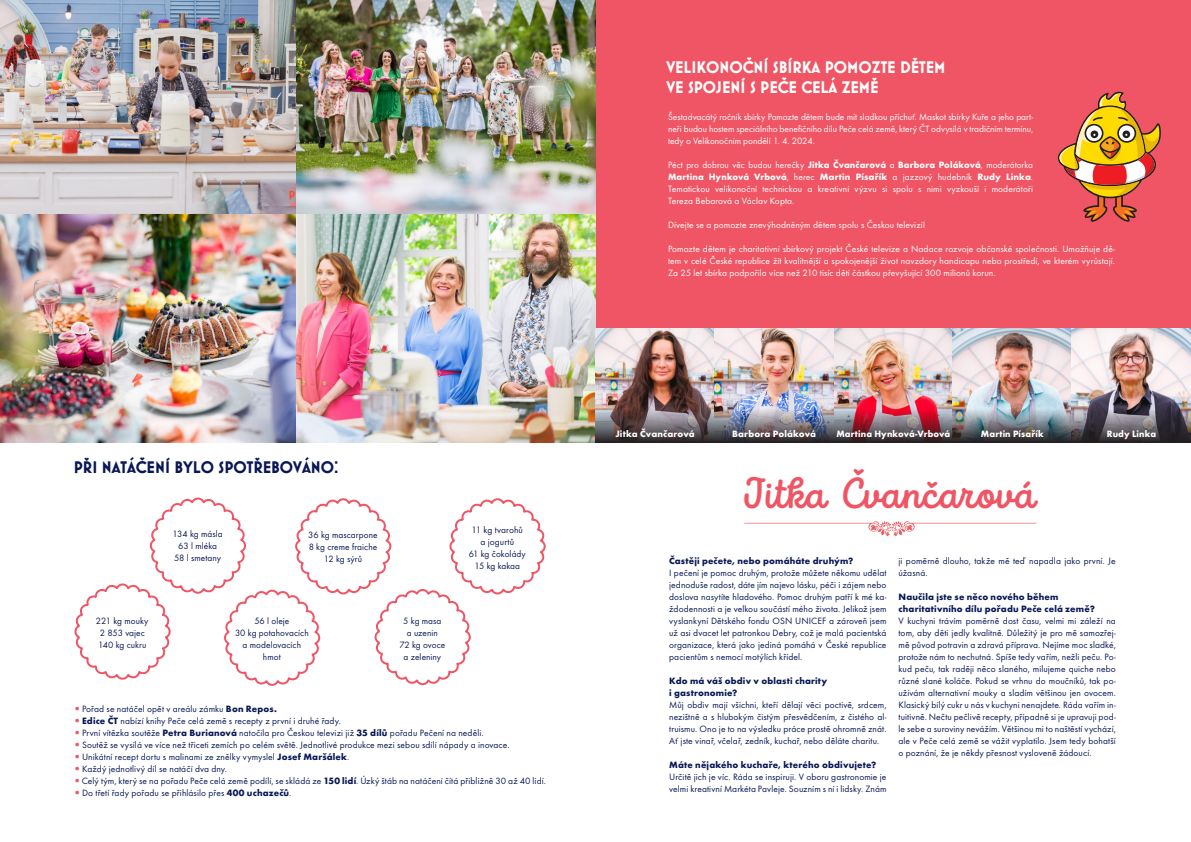
<style>
.page{position:relative;width:1191px;height:842px;background:#fff}
.page>*{position:absolute;margin:0;border:0;box-sizing:border-box;transform-origin:0 0}
.FOTO_POPISEK{font:600 43px "Intro Script";color:#ef5564}
.FOTO_POPISEK-2{font:700 17px/20.4px "Mostra One CZ";color:#fff}
.FOTO_POPISEK-3{font:700 17px "Mostra One CZ";color:#091855}
.text{font:9.5px/12px "Futura TOT";letter-spacing:.01em;color:#091855;text-align:center}
.text-2{font:9.5px/12px "Futura TOT";letter-spacing:.005em;color:#fff;text-align:justify}
.otazka{font:700 9.5px/12px "Futura TOT";letter-spacing:.015em;color:#091855}
.otazka-2{font:700 9.5px "Futura TOT";letter-spacing:.015em;color:#fff}
.text-3{font:9.5px "Futura TOT";letter-spacing:-.01em;color:#091855}
.s1{font-family:"TV Sans Print";font-size:13.5px;color:#ef5564}
.s2{font-weight:700}
</style>
<div class="page">
<div style="left:595px;top:0;width:596px;height:328px;background:#ef5564"></div>
<svg style="left:744px;top:521px;width:292px;height:15px"></svg>
<img style="left:0;top:0;width:296px;height:442px">
<img style="left:296px;top:0;width:299px;height:442px">
<img style="left:595px;top:328px;width:596px;height:80px">
<svg style="left:74px;top:497px;width:472px;height:189px"></svg>
<svg style="left:1057px;top:92px;width:104px;height:130px"></svg>
<img style="left:595px;top:408px;width:596px;height:34px">
<p class="FOTO_POPISEK-3" style="left:74px;top:459px;width:266px">PŘI NATÁČENÍ BYLO SPOTŘEBOVÁNO:</p>
<p class="text" style="left:96px;top:615px;width:54px">221 kg mouky</p>
<p class="text" style="left:100px;top:627px;width:47px">2 853 vajec</p>
<p class="text" style="left:98px;top:639px;width:50px">140 kg cukru</p>
<p class="text" style="left:173px;top:528px;width:52px">134 kg másla</p>
<p class="text" style="left:178px;top:540px;width:40px">63 l mléka</p>
<p class="text" style="left:174px;top:552px;width:48px">58 l smetany</p>
<p class="text" style="left:308px;top:529px;width:71px">36 kg mascarpone</p>
<p class="text" style="left:309px;top:541px;width:70px">8 kg creme fraiche</p>
<p class="text" style="left:324px;top:553px;width:40px">12 kg sýrů</p>
<p class="text" style="left:254px;top:615px;width:37px">56 l oleje</p>
<p class="text" style="left:235px;top:627px;width:75px">30 kg potahovacích</p>
<p class="text" style="left:243px;top:639px;width:60px">a modelovacích hmot</p>
<p class="text" style="left:403px;top:615px;width:40px">5 kg masa a uzenin</p>
<p class="text" style="left:399px;top:639px;width:48px">72 kg ovoce a zeleniny</p>
<p class="text" style="left:471px;top:524px;width:53px">11 kg tvarohů a jogurtů</p>
<p class="text" style="left:469px;top:548px;width:59px">61 kg čokolády</p>
<p class="text-3" style="left:474px;top:560px;width:47px">15 kg kakaa</p>
<p class="text" style="left:75px;top:703px;width:204px"><span class="s1">•</span> Pořad se natáčel opět v areálu zámku <span class="s2">Bon Repos.</span></p>
<p class="text" style="left:75px;top:715px;width:268px"><span class="s1">•</span> <span class="s2">Edice ČT</span> nabízí knihy Peče celá země s recepty z první i druhé řady.</p>
<p class="text" style="left:75px;top:727px;width:410px"><span class="s1">•</span> První vítězka soutěže <span class="s2">Petra Burianová</span> natočila pro Českou televizi již <span class="s2">35 dílů</span> pořadu Pečení na neděli.</p>
<p class="text" style="left:75px;top:739px;width:436px"><span class="s1">•</span> Soutěž se vysílá ve více než třiceti zemích po celém světě. Jednotlivé produkce mezi sebou sdílí nápady a inovace.</p>
<p class="text" style="left:75px;top:751px;width:276px"><span class="s1">•</span> Unikátní recept dortu s malinami ze znělky vymyslel <span class="s2">Josef Maršálek</span>.</p>
<p class="text" style="left:75px;top:763px;width:154px"><span class="s1">•</span> Každý jednotlivý díl se natáčí dva dny.</p>
<p class="text" style="left:75px;top:775px;width:473px"><span class="s1">•</span> Celý tým, který se na pořadu Peče celá země podílí, se skládá ze <span class="s2">150 lidí</span>. Úzký štáb na natáčení čítá přibližně 30 až 40 lidí.</p>
<p class="text" style="left:75px;top:787px;width:218px"><span class="s1">•</span> Do třetí řady pořadu se přihlásilo přes <span class="s2">400 uchazečů</span>.</p>
<p class="FOTO_POPISEK-2" style="left:666px;top:57px;width:281px">VELIKONOČNÍ SBÍRKA POMOZTE DĚTEM<br>VE SPOJENÍ S PEČE CELÁ ZEMĚ</p>
<p class="text-2" style="left:668px;top:111px;width:366px">Šestadvacátý ročník sbírky Pomozte dětem bude mít sladkou příchuť. Maskot sbírky Kuře a jeho part&shy;neři budou hostem speciálního benefičního dílu Peče celá země, který ČT odvysílá v tradičním termínu, tedy o Velikonočním pondělí 1. 4. 2024.</p>
<p class="text-2" style="left:668px;top:159px;width:367px">Péct pro dobrou věc budou herečky <span class="s2">Jitka Čvančarová</span> a <span class="s2">Barbora Poláková</span>, moderátorka <span class="s2">Martina Hynková Vrbová</span>, herec <span class="s2">Martin Písařík</span> a jazzový hudebník <span class="s2">Rudy Linka</span>.<br>Tematickou velikonoční technickou a kreativní výzvu si spolu s nimi vyzkouší i moderátoři Tereza Bebarová a Václav Kopta.</p>
<p class="text-2" style="left:668px;top:219px;width:259px">Dívejte se a pomozte znevýhodněným dětem spolu s Českou televizí!</p>
<p class="text-2" style="left:668px;top:243px;width:448px">Pomozte dětem je charitativní sbírkový projekt České televize a Nadace rozvoje občanské společnosti. Umožňuje dě&shy;tem v celé České republice žít kvalitnější a spokojenější život navzdory handicapu nebo prostředí, ve kterém vyrůstají.<br>Za 25 let sbírka podpořila více než 210 tisíc dětí částkou převyšující 300 milionů korun.</p>
<p class="otazka-2" style="left:615px;top:428px;width:81px">Jitka Čvančarová</p>
<p class="otazka-2" style="left:732px;top:428px;width:85px">Barbora Poláková</p>
<p class="otazka-2" style="left:836px;top:428px;width:115px">Martina Hynková-Vrbová</p>
<p class="otazka-2" style="left:981px;top:428px;width:64px">Martin Písařík</p>
<p class="otazka-2" style="left:1106px;top:428px;width:51px">Rudy Linka</p>
<p class="FOTO_POPISEK" style="left:740px;top:468px;width:297px">Jitka Čvančarová</p>
<p class="otazka" style="left:669px;top:555px;width:186px">Častěji pečete, nebo pomáháte druhým?</p>
<p class="text" style="left:669px;top:567px;width:219px;text-align:justify">I pečení je pomoc druhým, protože můžete někomu udělat jednoduše radost, dáte jím najevo lásku, péči i zájem nebo doslova nasytíte hladového. Pomoc druhým patří k mé ka&shy;ždodennosti a je velkou součástí mého života. Jelikož jsem vyslankyní Dětského fondu OSN UNICEF a zároveň jsem už asi dvacet let patronkou Debry, což je malá pacientská organizace, která jako jediná pomáhá v České republice pacientům s nemocí motýlích křídel.</p>
<p class="otazka" style="left:669px;top:675px;width:159px">Kdo má váš obdiv v oblasti charity</p>
<p class="otazka" style="left:669px;top:687px;width:70px">i gastronomie?</p>
<p class="text" style="left:669px;top:699px;width:219px;text-align:justify">Můj obdiv mají všichni, kteří dělají věci poctivě, srdcem, nezištně a s hlubokým čistým přesvědčením, z čistého al&shy;truismu. Ono je to na výsledku práce prostě ohromně znát.<br>Ať jste vinař, včelař, zedník, kuchař, nebo děláte charitu.</p>
<p class="otazka" style="left:669px;top:759px;width:209px">Máte nějakého kuchaře, kterého obdivujete?</p>
<p class="text" style="left:669px;top:771px;width:219px;text-align:left">Určitě jich je víc. Ráda se inspiruji. V oboru gastronomie je velmi kreativní Markéta Pavleje. Souzním s ní i lidsky. Znám</p>
<p class="text" style="left:898px;top:555px;width:219px;text-align:left">ji poměrně dlouho, takže mě teď napadla jako první. Je úžasná.</p>
<p class="otazka" style="left:898px;top:591px;width:198px">Naučila jste se něco nového během charitativního dílu pořadu Peče celá země?</p>
<p class="text" style="left:898px;top:615px;width:219px;text-align:justify">V kuchyni trávím poměrně dost času, velmi mi záleží na tom, aby děti jedly kvalitně. Důležitý je pro mě samozřej&shy;mě původ potravin a zdravá příprava. Nejíme moc sladké, protože nám to nechutná. Spíše tedy vařím, nežli peču. Po&shy;kud peču, tak raději něco slaného, milujeme quiche nebo různé slané koláče. Pokud se vrhnu do moučníků, tak po&shy;užívám alternativní mouky a sladím většinou jen ovocem.<br>Klasický bílý cukr u nás v kuchyni nenajdete. Ráda vařím in&shy;tuitivně. Nečtu pečlivě recepty, případně si je upravuji pod&shy;le sebe a suroviny nevážím. Většinou mi to naštěstí vychází, ale v Peče celá země se vážit vyplatilo. Jsem tedy bohatší o poznání, že je někdy přesnost vysloveně žádoucí.</p>
</div>
